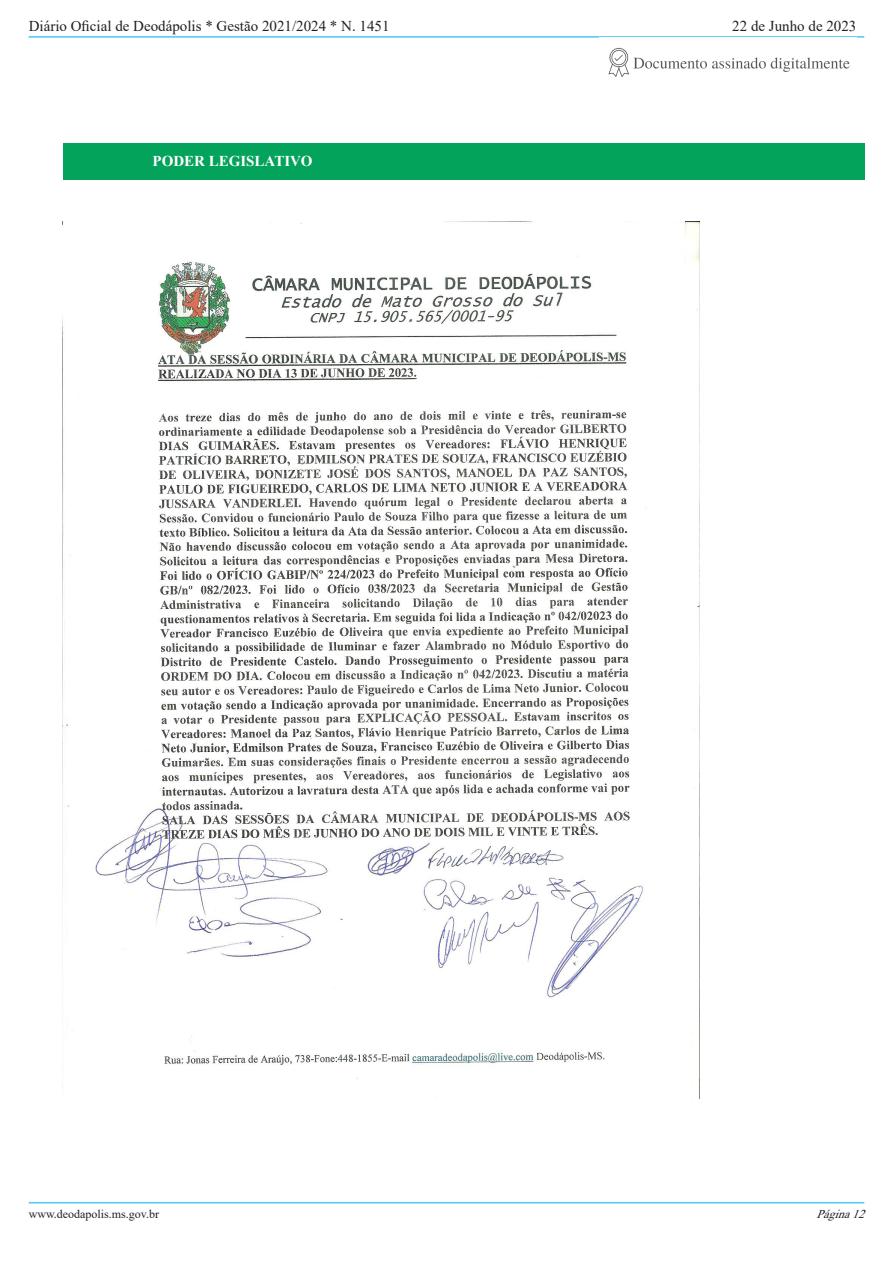
<style>
.page{position:relative;width:893px;height:1263px;background:#fff}
.page>*{position:absolute;margin:0;border:0;box-sizing:border-box;transform-origin:0 0}
.t1{font:15px "Times New Roman";color:#231f20}
.t2{font:700 15px "Times New Roman";color:#fff}
.t3{font:12px "Times New Roman";color:#231f20}
.t4{font:italic 12px "Times New Roman";color:#231f20}
</style>
<div class="page">
<hr style="left:29px;top:36px;width:835px;height:2px;background:#49c9f4">
<hr style="left:29px;top:1202px;width:835px;height:1px;background:#49c9f4">
<img style="left:608px;top:47px;width:242px;height:30px">
<div style="left:63px;top:143px;width:801px;height:37px;background:#03a35b"></div>
<img style="left:63px;top:222px;width:637px;height:876px">
<p class="t1" style="left:29px;top:16px;width:362px">Diário Oficial de Deodápolis * Gestão 2021/2024 * N. 1451</p>
<p class="t2" style="left:153px;top:151px;width:161px">PODER LEGISLATIVO</p>
<p class="t1" style="left:732px;top:16px;width:126px">22 de Junho de 2023</p>
<p class="t3" style="left:29px;top:1206px;width:132px">www.deodapolis.ms.gov.br</p>
<p class="t4" style="left:817px;top:1206px;width:55px">Página12</p>
</div>
